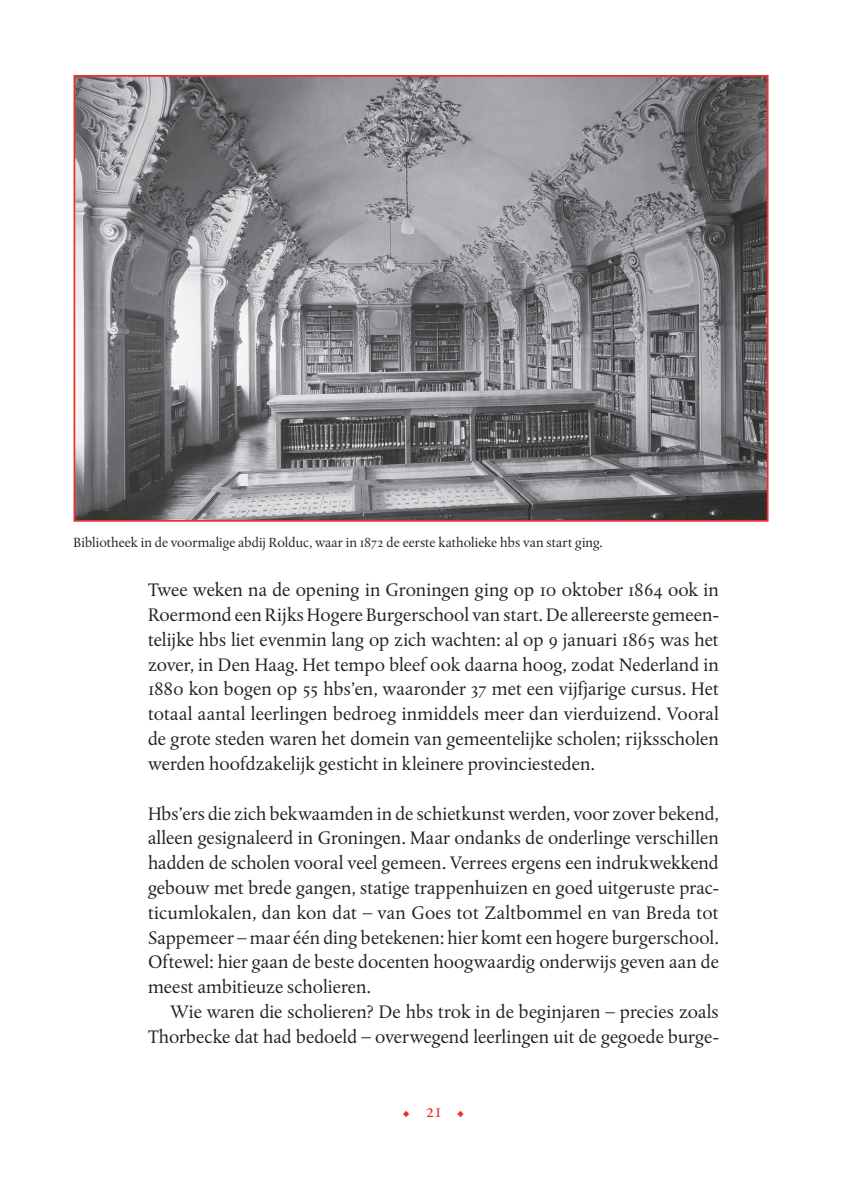
<style>
.page{position:relative;width:845px;height:1193px;background:#fff}
.page>*{position:absolute;margin:0;border:0;box-sizing:border-box;transform-origin:0 0}
.t1{font:19.07px/24.8px "DTL Albertina ST";color:#231f20;text-align:justify}
.t2{font:19.07px "DTL Albertina ST";color:#eb2f29}
.t3{font:14px "DTL Albertina ST";color:#231f20}
</style>
<div class="page">
<img style="left:76px;top:78px;width:689px;height:440px">
<div style="left:73px;top:75px;width:695px;height:446px;border:2px solid #eb2f29"></div>
<p class="t3" style="left:73px;top:534px;width:530px">Bibliotheek in de voormalige abdij Rolduc, waar in 1872 de eerste katholieke hbs van start ging.</p>
<p class="t1" style="left:148px;top:577px;width:572px">Twee weken na de opening in Groningen ging op 10 oktober 1864 ook in Roermond een Rijks Hogere Burgerschool van start. De allereerste gemeen&shy;telijke hbs liet evenmin lang op zich wachten: al op 9 januari 1865 was het zover, in Den Haag. Het tempo bleef ook daarna hoog, zodat Nederland in 1880 kon bogen op 55 hbs’en, waaronder 37 met een vijfjarige cursus. Het totaal aantal leerlingen bedroeg inmiddels meer dan vierduizend. Vooral de grote steden waren het domein van gemeentelijke scholen; rijksscholen werden hoofdzakelijk gesticht in kleinere provinciesteden.</p>
<p class="t1" style="left:148px;top:800px;width:572px">Hbs’ers die zich bekwaamden in de schietkunst werden, voor zover bekend, alleen gesignaleerd in Groningen. Maar ondanks de onderlinge verschillen hadden de scholen vooral veel gemeen. Verrees ergens een indrukwekkend gebouw met brede gangen, statige trappenhuizen en goed uitgeruste prac&shy;ticumlokalen, dan kon dat – van Goes tot Zaltbommel en van Breda tot Sappemeer – maar één ding betekenen: hier komt een hogere burgerschool.<br>Oftewel: hier gaan de beste docenten hoogwaardig onderwijs geven aan de meest ambitieuze scholieren.</p>
<p class="t1" style="left:148px;top:999px;width:572px;text-align:right">Wie waren die scholieren? De hbs trok in de beginjaren – precies zoals<br>Thorbecke dat had bedoeld – overwegend leerlingen uit de gegoede burge-</p>
<p class="t2" style="left:402px;top:1099px;width:63px">◆21◆</p>
</div>
